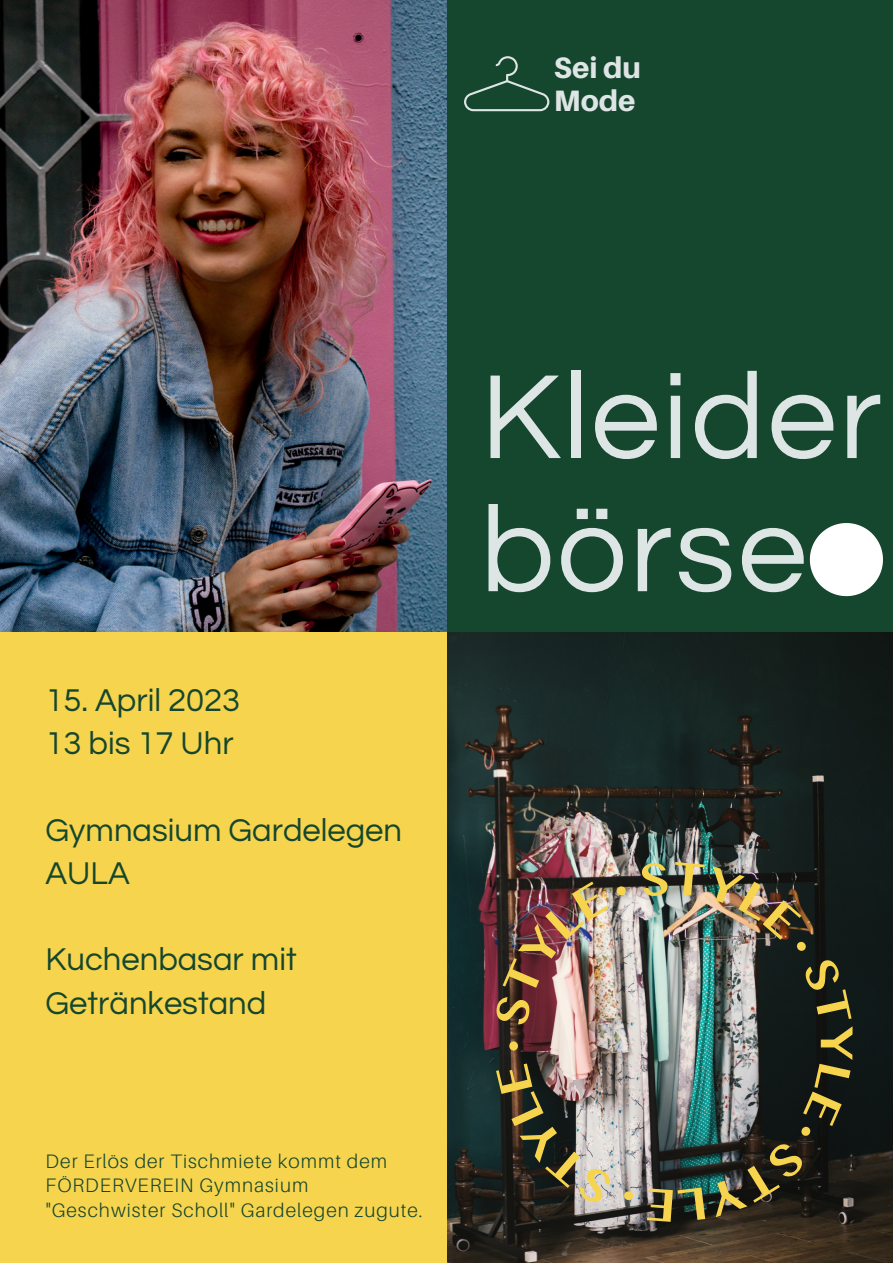
<style>
.page{position:relative;width:893px;height:1264px;background:#fff}
.page>*{position:absolute;margin:0;border:0;box-sizing:border-box;transform-origin:0 0}
.t1{font:124.5px/133.1px "Questrial";letter-spacing:.02em;color:#dee5e5}
.t2{font:32.7px/43.2px "Questrial";color:#15462e}
.t3{font:800 29.55px/32.5px "Aileron";color:#dee5e5}
.t4{font:300 19.5px/24.8px "Aileron";letter-spacing:.05em;color:#15462e}
</style>
<div class="page">
<img style="left:446px;top:631px;width:446px;height:631px">
<div style="left:445px;top:0;width:447px;height:631px;background:#15462e"></div>
<div style="left:0;top:631px;width:446px;height:631px;background:#f7d44e"></div>
<img style="left:0;top:0;width:447px;height:631px">
<svg style="left:809px;top:523px;width:73px;height:73px"></svg>
<svg style="left:715px;top:1144px;width:87px;height:73px;background:#454027"></svg>
<svg style="left:647px;top:1187px;width:58px;height:34px;background:#6f693a"></svg>
<svg style="left:624px;top:1191px;width:9px;height:9px"></svg>
<img style="left:496px;top:1063px;width:114px;height:139px">
<svg style="left:509px;top:1041px;width:9px;height:9px"></svg>
<svg style="left:496px;top:997px;width:33px;height:27px"></svg>
<img style="left:502px;top:881px;width:106px;height:106px">
<svg style="left:616px;top:886px;width:9px;height:9px"></svg>
<svg style="left:641px;top:862px;width:26px;height:34px"></svg>
<svg style="left:675px;top:862px;width:29px;height:33px"></svg>
<img style="left:712px;top:866px;width:93px;height:84px">
<svg style="left:805px;top:960px;width:46px;height:59px;background:#4a4724"></svg>
<svg style="left:801px;top:1026px;width:51px;height:109px;background:#3c391f"></svg>
<svg style="left:464px;top:56px;width:85px;height:55px"></svg>
<h3 class="t3" style="left:554px;top:51px;width:89px">Sei du<br>Mode</h3>
<h2 class="t2" style="left:46px;top:679px;width:196px">15. April 2023<br>13 bis 17 Uhr</h2>
<h2 class="t2" style="left:46px;top:809px;width:358px">Gymnasium Gardelegen<br>AULA</h2>
<h2 class="t2" style="left:46px;top:938px;width:252px">Kuchenbasar mit<br>Getränkestand</h2>
<p class="t4" style="left:46px;top:1147px;width:378px">Der Erlös der Tischmiete kommt dem<br>FÖRDERVEREIN Gymnasium "Geschwister Scholl" Gardelegen zugute.</p>
<h1 class="t1" style="left:480px;top:353px;width:403px">Kleider börse</h1>
</div>
